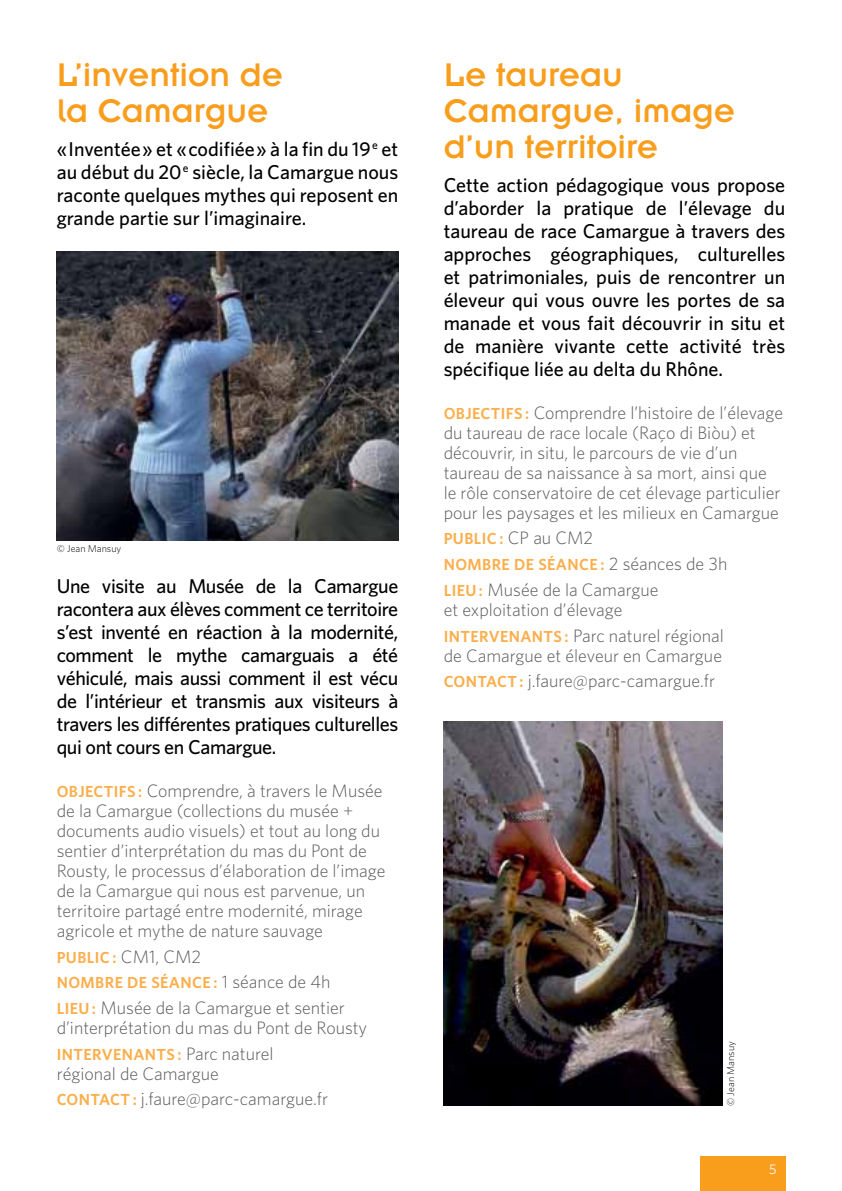
<style>
.page{position:relative;width:842px;height:1191px;background:#fff}
.page>*{position:absolute;margin:0;border:0;box-sizing:border-box;transform-origin:0 0}
.t1{font:36px/36px "Insignia A";color:#f99d1c}
.t2{font:500 20px/23px "Whitney HTF";color:#000;text-align:justify}
.t3{font:300 18px/20px "Whitney HTF";color:#58595b}
.t4{font:600 16px "Whitney HTF";color:#fbae4b}
.t5{font:14px "Whitney HTF";color:#fff}
.t6{font:300 10px "Whitney";color:#000}
.s1{font-weight:600;font-size:16px;color:#fbae4b}
</style>
<div class="page">
<div style="left:700px;top:1157px;width:85px;height:34px;background:#f99d1c"></div>
<img style="left:444px;top:721px;width:279px;height:385px">
<img style="left:57px;top:251px;width:341px;height:289px">
<h1 class="t1" style="left:57px;top:56px;width:228px">L’invention de la Camargue</h1>
<p class="t2" style="left:57px;top:137px;width:343px">« Inventée » et « codifiée » à la fin du 19<sup>e</sup> et au début du 20<sup>e</sup> siècle, la Camargue nous raconte quelques mythes qui reposent en grande partie sur l’imaginaire.</p>
<p class="t6" style="left:57px;top:542px;width:66px">© Jean Mansuy</p>
<p class="t2" style="left:57px;top:574px;width:343px">Une visite au Musée de la Camargue racontera aux élèves comment ce territoire s’est inventé en réaction à la modernité, comment le mythe camarguais a été véhiculé, mais aussi comment il est vécu de l’intérieur et transmis aux visiteurs à travers les différentes pratiques culturelles qui ont cours en Camargue.</p>
<p class="t4" style="left:57px;top:781px;width:10px">OBJECTIFS</p>
<p class="t3" style="left:57px;top:780px;width:330px;text-indent:81px"><span class="s1">:</span> Comprendre, à travers le Musée de la Camargue (collections du musée + documents audio visuels) et tout au long du sentier d’interprétation du mas du Pont de Rousty, le processus d’élaboration de l’image de la Camargue qui nous est parvenue, un territoire partagé entre modernité, mirage agricole et mythe de nature sauvage</p>
<p class="t4" style="left:57px;top:947px;width:10px">PUBLIC</p>
<p class="t3" style="left:112px;top:946px;width:90px"><span class="s1">:</span> CM1, CM2</p>
<p class="t4" style="left:57px;top:973px;width:12px">NOMBRE</p>
<p class="t4" style="left:127px;top:973px;width:35px">DE SÉANCE</p>
<p class="t3" style="left:213px;top:971px;width:119px"><span class="s1">:</span> 1 séance de 4h</p>
<p class="t4" style="left:57px;top:998px;width:9px">LIEU</p>
<p class="t3" style="left:57px;top:997px;width:312px;text-indent:35px"><span class="s1">:</span> Musée de la Camargue et sentier d’interprétation du mas du Pont de Rousty</p>
<p class="t4" style="left:57px;top:1044px;width:11px">INTERVENANTS</p>
<p class="t3" style="left:57px;top:1043px;width:218px;text-indent:121px"><span class="s1">:</span> Parc naturel régional de Camargue</p>
<p class="t3" style="left:57px;top:1088px;width:273px"><span class="s1">CONTACT :</span> j.faure@parc-camargue.fr</p>
<h1 class="t1" style="left:444px;top:56px;width:293px">Le taureau<br>Camargue, image d’un territoire</h1>
<p class="t2" style="left:444px;top:173px;width:343px">Cette action pédagogique vous propose d’aborder la pratique de l’élevage du taureau de race Camargue à travers des approches géographiques, culturelles et patrimoniales, puis de rencontrer un éleveur qui vous ouvre les portes de sa manade et vous fait découvrir in situ et de manière vivante cette activité très spécifique liée au delta du Rhône.</p>
<p class="t4" style="left:444px;top:403px;width:10px">OBJECTIFS</p>
<p class="t3" style="left:444px;top:402px;width:341px;text-indent:81px"><span class="s1">:</span> Comprendre l’histoire de l’élevage du taureau de race locale (Raço di Biòu) et découvrir, in situ, le parcours de vie d’un taureau de sa naissance à sa mort, ainsi que le rôle conservatoire de cet élevage particulier pour les paysages et les milieux en Camargue</p>
<p class="t4" style="left:444px;top:529px;width:10px">PUBLIC</p>
<p class="t3" style="left:499px;top:528px;width:95px"><span class="s1">:</span> CP au CM2</p>
<p class="t4" style="left:444px;top:555px;width:12px">NOMBRE</p>
<p class="t4" style="left:514px;top:555px;width:35px">DE SÉANCE</p>
<p class="t3" style="left:600px;top:553px;width:128px"><span class="s1">:</span> 2 séances de 3h</p>
<p class="t4" style="left:444px;top:580px;width:9px">LIEU</p>
<p class="t3" style="left:444px;top:579px;width:216px;text-indent:35px"><span class="s1">:</span> Musée de la Camargue et exploitation d’élevage</p>
<p class="t4" style="left:444px;top:626px;width:11px">INTERVENANTS</p>
<p class="t3" style="left:444px;top:625px;width:282px;text-align:right"><span class="s1">:</span> Parc naturel régional<br>de Camargue et éleveur en Camargue</p>
<p class="t3" style="left:444px;top:670px;width:273px"><span class="s1">CONTACT :</span> j.faure@parc-camargue.fr</p>
<p class="t6" style="left:725px;top:1106px;width:66px;rotate:-90deg">© Jean Mansuy</p>
<p class="t5" style="left:769px;top:1161px;width:9px">5</p>
</div>
